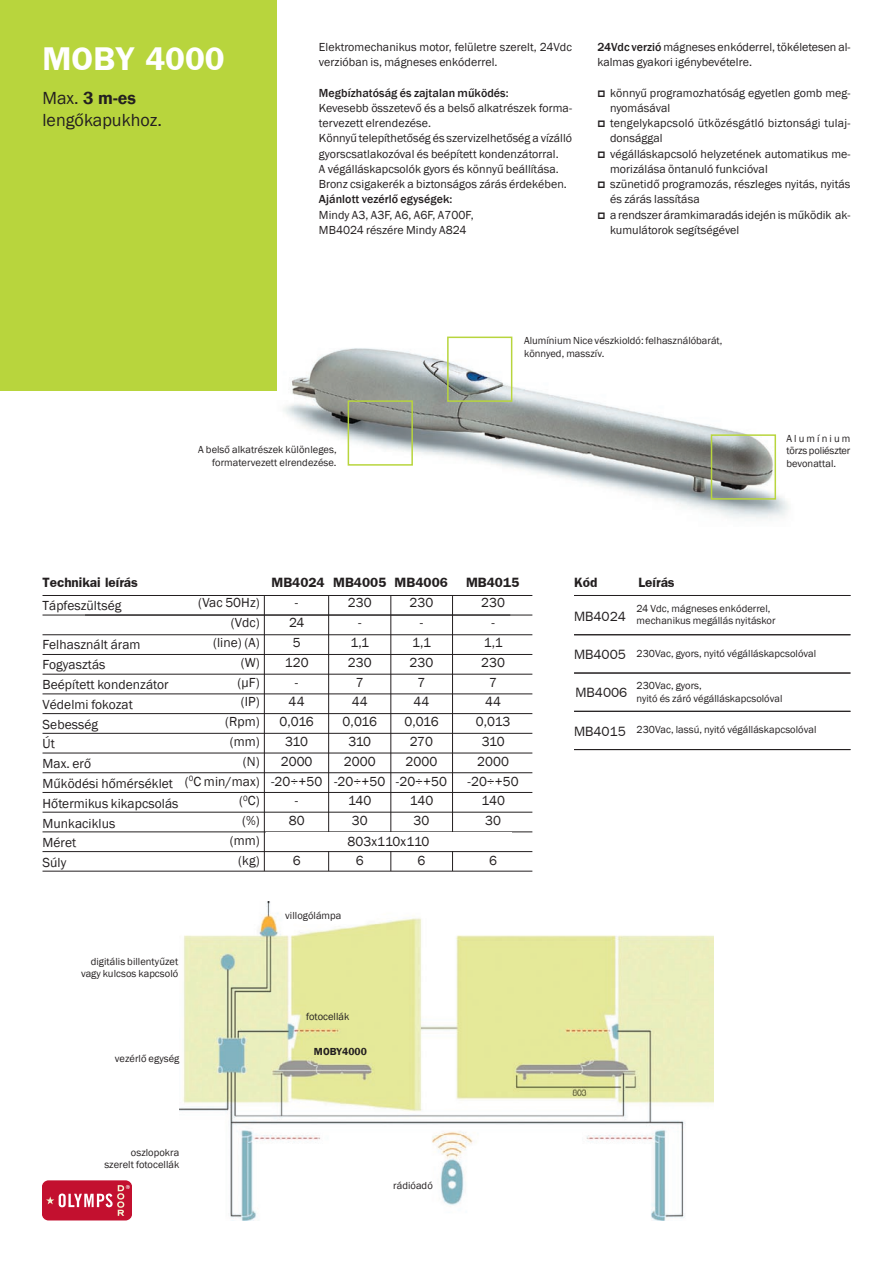
<style>
.page{position:relative;width:893px;height:1263px;background:#fff}
.page>*{position:absolute;margin:0;border:0;box-sizing:border-box;transform-origin:0 0}
.t1{font:700 33px "Frankfurt Gothic";color:#fff}
.t2{font:18px/21.6px "Franklin Gothic";color:#231f20}
.t3{font:13.5px/19.8px "Franklin Gothic";letter-spacing:.005em;color:#231f20;text-align:center}
.t4{font:700 13.5px "Frankfurt Gothic";color:#231f20}
.t5{font:13.5px "Frankfurt Gothic";color:#231f20}
.t6{font:12px/15.3px "Franklin Gothic";letter-spacing:.005em;color:#231f20}
.t7{font:500 12px "Franklin Gothic";letter-spacing:.005em;color:#231f20}
.t8{font:10.5px/12.6px "Franklin Gothic";letter-spacing:.005em;color:#231f20}
.t9{font:600 10.5px "Franklin Gothic";letter-spacing:.005em;color:#231f20}
.s1{font-weight:600}
.s2{font-weight:500}
</style>
<div class="page">
<div style="left:43px;top:1180px;width:88px;height:40px;background:#c3102f;border-radius:7px"></div>
<svg style="left:46px;top:1185px;width:84px;height:31px"></svg>
<hr style="left:43px;top:595px;width:489px;height:1px;background:#231f20">
<hr style="left:43px;top:615px;width:489px;height:1px;background:#231f20">
<hr style="left:43px;top:634px;width:489px;height:1px;background:#231f20">
<hr style="left:43px;top:654px;width:489px;height:1px;background:#231f20">
<hr style="left:43px;top:674px;width:489px;height:1px;background:#231f20">
<hr style="left:43px;top:693px;width:489px;height:1px;background:#231f20">
<hr style="left:43px;top:713px;width:489px;height:1px;background:#231f20">
<hr style="left:43px;top:733px;width:489px;height:1px;background:#231f20">
<hr style="left:43px;top:753px;width:489px;height:1px;background:#231f20">
<hr style="left:43px;top:772px;width:489px;height:1px;background:#231f20">
<hr style="left:43px;top:792px;width:489px;height:1px;background:#231f20">
<hr style="left:43px;top:812px;width:489px;height:1px;background:#231f20">
<hr style="left:43px;top:831px;width:489px;height:1px;background:#231f20">
<hr style="left:43px;top:851px;width:489px;height:1px;background:#231f20">
<hr style="left:43px;top:871px;width:489px;height:1px;background:#231f20">
<img style="left:276px;top:302px;width:513px;height:218px">
<div style="left:447px;top:337px;width:65px;height:65px;border:2px solid #b8d53d"></div>
<div style="left:348px;top:400px;width:65px;height:66px;border:2px solid #b8d53d"></div>
<div style="left:711px;top:434px;width:65px;height:66px;border:2px solid #b8d53d"></div>
<div style="left:0;top:0;width:276px;height:391px;background:#b8d53d"></div>
<img style="left:179px;top:901px;width:535px;height:319px">
<hr style="left:264px;top:596px;width:1px;height:275px;background:#231f20">
<hr style="left:328px;top:596px;width:1px;height:275px;background:#231f20">
<hr style="left:390px;top:596px;width:1px;height:275px;background:#231f20">
<hr style="left:452px;top:596px;width:1px;height:275px;background:#231f20">
<div style="left:266px;top:832px;width:245px;height:19px;background:#fff"></div>
<hr style="left:574px;top:595px;width:276px;height:1px;background:#231f20">
<hr style="left:574px;top:634px;width:276px;height:1px;background:#231f20">
<hr style="left:574px;top:673px;width:276px;height:1px;background:#231f20">
<hr style="left:574px;top:711px;width:276px;height:1px;background:#231f20">
<hr style="left:574px;top:749px;width:276px;height:1px;background:#231f20">
<h1 class="t1" style="left:43px;top:40px;width:184px">MOBY 4000</h1>
<h2 class="t2" style="left:43px;top:88px;width:121px">Max. <span class="s1">3 m-es </span>lengőkapukhoz.</h2>
<p class="t6" style="left:319px;top:40px;width:255px">Elektromechanikus motor, felületre szerelt, 24Vdc verzióban is, mágneses enkóderrel.</p>
<p class="t7" style="left:319px;top:85px;width:191px">Megbízhatóság és zajtalan működés:</p>
<p class="t6" style="left:319px;top:101px;width:255px">Kevesebb összetevő és a belső alkatrészek forma&shy;tervezett elrendezése.<br>Könnyű telepíthetőség és szervizelhetőség a vízálló gyorscsatlakozóval és beépített kondenzátorral.<br>A végálláskapcsolók gyors és könnyű beállítása.<br>Bronz csigakerék a biztonságos zárás érdekében.</p>
<p class="t7" style="left:319px;top:192px;width:135px">Ajánlott vezérlő egységek:</p>
<p class="t6" style="left:319px;top:207px;width:156px">Mindy A3, A3F, A6, A6F, A700F,<br>MB4024 részére Mindy A824</p>
<p class="t6" style="left:597px;top:40px;width:255px"><span class="s2">24Vdc verzió</span> mágneses enkóderrel, tökéletesen al&shy;kalmas gyakori igénybevételre.</p>
<p class="t6" style="left:610px;top:85px;width:242px">könnyű programozhatóság egyetlen gomb meg&shy;nyomásával<br>tengelykapcsoló ütközésgátló biztonsági tulaj&shy;donsággal<br>végálláskapcsoló helyzetének automatikus me&shy;morizálása öntanuló funkcióval<br>szünetidő programozás, részleges nyitás, nyitás és zárás lassítása<br>a rendszer áramkimaradás idején is működik ak&shy;kumulátorok segítségével</p>
<p class="t8" style="left:524px;top:334px;width:200px">Alumínium Nice vészkioldó: felhasználóbarát, könnyed, masszív.</p>
<p class="t8" style="left:198px;top:443px;width:140px;text-align:right">A belső alkatrészek különleges, formatervezett elrendezése.</p>
<p class="t4" style="left:43px;top:575px;width:97px">Technikai leírás</p>
<p class="t3" style="left:43px;top:596px;width:80px">Tápfeszültség</p>
<p class="t3" style="left:43px;top:635px;width:138px;text-align:left">Felhasznált áram<br>Fogyasztás<br>Beépített kondenzátor<br>Védelmi fokozat<br>Sebesség<br>Út<br>Max. erő<br>Működési hőmérséklet<br>Hőtermikus kikapcsolás<br>Munkaciklus<br>Méret<br>Súly</p>
<p class="t4" style="left:271px;top:575px;width:178px">MB4024 MB4005 MB4006</p>
<p class="t4" style="left:466px;top:575px;width:55px">MB4015</p>
<p class="t3" style="left:185px;top:593px;width:76px;text-align:right">(Vac 50Hz) (Vdc)<br>(line) (A)<br>(W)<br>(µF)<br>(IP)<br>(Rpm)<br>(mm)<br>(N)<br>(<sup>0</sup>C min/max) (<sup>0</sup>C)<br>(%)<br>(mm)<br>(kg)</p>
<p class="t3" style="left:271px;top:593px;width:53px">-<br>24<br>5<br>120<br>-<br>44<br>0,016<br>310<br>2000 -20÷+50 -<br>80</p>
<p class="t3" style="left:334px;top:593px;width:53px">230<br>-<br>1,1<br>230<br>7<br>44<br>0,016<br>310<br>2000 -20÷+50<br>140<br>30</p>
<p class="t3" style="left:356px;top:851px;width:9px">6</p>
<p class="t3" style="left:396px;top:593px;width:53px">230<br>-<br>1,1<br>230<br>7<br>44<br>0,016<br>270<br>2000 -20÷+50<br>140<br>30</p>
<p class="t3" style="left:418px;top:851px;width:9px">6</p>
<p class="t3" style="left:468px;top:593px;width:53px">230<br>-<br>1,1<br>230<br>7<br>44<br>0,013<br>310<br>2000 -20÷+50<br>140<br>30</p>
<p class="t3" style="left:489px;top:851px;width:9px">6</p>
<p class="t3" style="left:348px;top:832px;width:83px">803x110x110</p>
<p class="t3" style="left:293px;top:851px;width:9px">6</p>
<p class="t8" style="left:81px;top:955px;width:99px;text-align:right">digitális billentyűzet vagy kulcsos kapcsoló</p>
<p class="t8" style="left:115px;top:1052px;width:66px">vezérlő egység</p>
<p class="t8" style="left:104px;top:1146px;width:77px;text-align:right">oszlopokra szerelt fotocellák</p>
<p class="t8" style="left:285px;top:909px;width:58px">villogólámpa</p>
<p class="t8" style="left:306px;top:1010px;width:45px">fotocellák</p>
<p class="t9" style="left:314px;top:1045px;width:54px">MOBY4000</p>
<p class="t8" style="left:393px;top:1179px;width:41px">rádióadó</p>
<p class="t4" style="left:574px;top:575px;width:25px">Kód</p>
<p class="t4" style="left:639px;top:575px;width:38px">Leírás</p>
<p class="t8" style="left:786px;top:432px;width:65px;text-align:justify">Alumínium törzs poliészter bevonattal.</p>
<p class="t5" style="left:574px;top:609px;width:53px">MB4024</p>
<p class="t5" style="left:574px;top:646px;width:53px">MB4005</p>
<p class="t5" style="left:575px;top:685px;width:53px">MB4006</p>
<p class="t5" style="left:574px;top:723px;width:53px">MB4015</p>
<p class="t8" style="left:637px;top:602px;width:141px">24 Vdc, mágneses enkóderrel, mechanikus megállás nyitáskor</p>
<p class="t8" style="left:637px;top:648px;width:181px">230Vac, gyors, nyitó végálláskapcsolóval</p>
<p class="t8" style="left:637px;top:680px;width:147px">230Vac, gyors,<br>nyitó és záró végálláskapcsolóval</p>
<p class="t8" style="left:637px;top:723px;width:181px">230Vac, lassú, nyitó végálláskapcsolóval</p>
</div>
